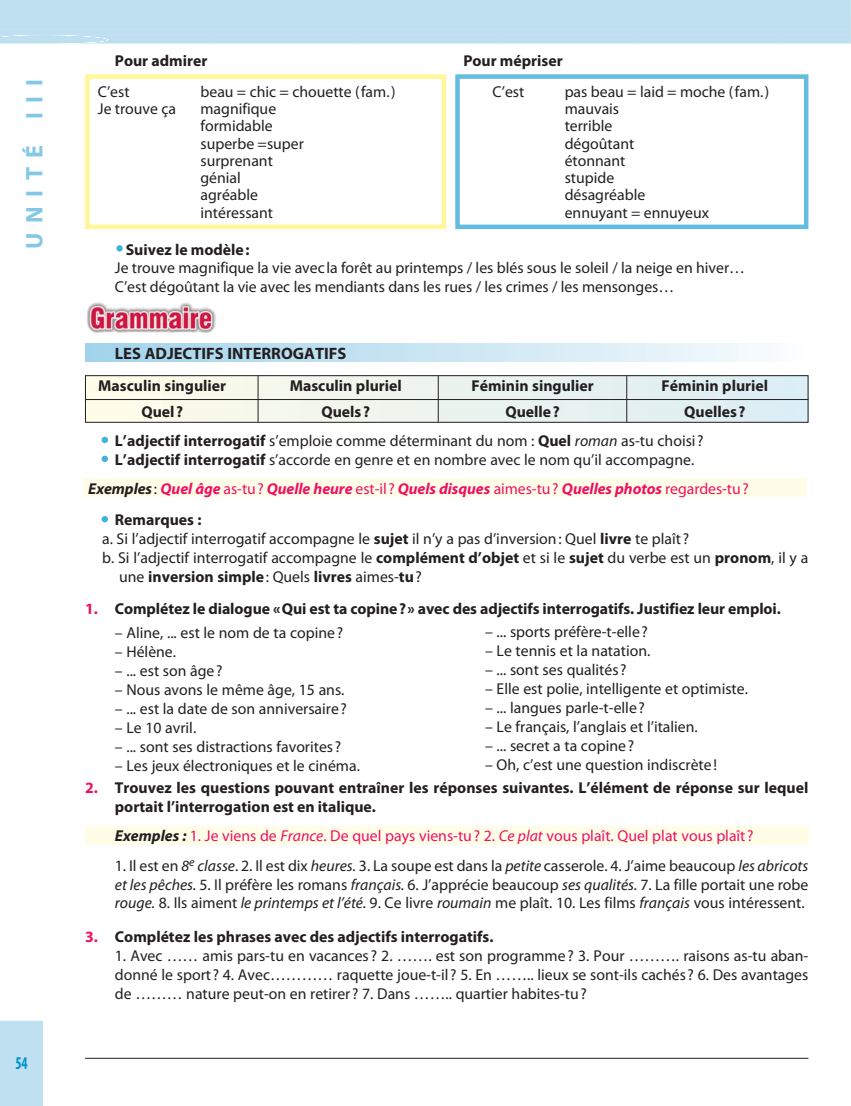
<style>
.page{position:relative;width:851px;height:1106px;background:#fff}
.page>*{position:absolute;margin:0;border:0;box-sizing:border-box;transform-origin:0 0}
.t1{font:700 24px "Myriad Pro";letter-spacing:.4em;color:#84c8e6}
.t2{font:700 condensed 18px "Myriad Pro";color:#0092c8;scale:.8 1}
.t3{font:700 16.5px "Myriad Pro";color:#231f20}
.t4{font:15.75px/18.9px "Myriad Pro";color:#231f20}
.t5{font:700 15.75px/18.9px "Myriad Pro";color:#231f20}
.t6{font:italic 700 15.75px/30.9px "Myriad Pro";letter-spacing:-.005em;color:#ed1064}
.t7{font:15.75px "Myriad Pro";color:#ed1064}
.s1{font-weight:700}
.s2{font-style:italic}
.s3{color:#231f20}
.s4{font-weight:400;font-style:normal;color:#231f20}
.s5{font-weight:400;font-style:normal}
.s6{font-style:normal;color:#231f20}
.s7{font-weight:400}
.s8{color:#ed1064}
.s9{font-weight:700;font-style:italic;color:#231f20}
</style>
<div class="page">
<div style="left:0;top:1020px;width:43px;height:85px;background:#bee0f1"></div>
<hr style="left:85px;top:1057px;width:723px;height:1px;background:#231f20">
<div style="left:85px;top:826px;width:723px;height:18px;background:#fffde8"></div>
<div style="left:84px;top:478px;width:722px;height:18px;background:#fffde8"></div>
<div style="left:116px;top:245px;width:7px;height:6px;background:#3eb3db;border-radius:50%"></div>
<div style="left:85px;top:74px;width:361px;height:155px;border:4px solid #fff799"></div>
<div style="left:455px;top:74px;width:353px;height:155px;border:4px solid #63bde0"></div>
<div style="left:85px;top:343px;width:723px;height:18px;background:linear-gradient(to right,#a0d2eb,#f9fcfd)"></div>
<img style="left:87px;top:302px;width:129px;height:31px">
<svg style="left:102px;top:437px;width:6px;height:6px"></svg>
<div style="left:102px;top:455px;width:6px;height:7px;background:#3eb3db;border-radius:50%"></div>
<svg style="left:102px;top:516px;width:6px;height:6px"></svg>
<div style="left:85px;top:376px;width:722px;height:46px;background:linear-gradient(to right,#fdfbe7,#dbecf4)"></div>
<div style="left:85px;top:375px;width:723px;height:48px;border:1px solid #231f20"></div>
<hr style="left:85px;top:399px;width:723px;height:1px;background:#231f20">
<hr style="left:258px;top:376px;width:1px;height:46px;background:#231f20">
<hr style="left:438px;top:376px;width:1px;height:46px;background:#231f20">
<hr style="left:626px;top:376px;width:1px;height:46px;background:#231f20">
<h1 class="t1" style="left:26px;top:249px;width:171px;rotate:-90deg">UNITÉ III</h1>
<p class="t2" style="left:15px;top:1056px;width:17px">54</p>
<p class="t5" style="left:115px;top:53px;width:94px">Pour admirer</p>
<p class="t5" style="left:463px;top:53px;width:101px">Pour mépriser</p>
<p class="t4" style="left:98px;top:84px;width:33px">C’est</p>
<p class="t4" style="left:200px;top:84px;width:197px">beau = chic = chouette (fam.)</p>
<p class="t4" style="left:492px;top:84px;width:33px">C’est</p>
<p class="t4" style="left:564px;top:84px;width:206px">pas beau = laid = moche (fam.)</p>
<p class="t4" style="left:98px;top:101px;width:80px">Je trouve ça</p>
<p class="t4" style="left:200px;top:101px;width:77px">magnifique</p>
<p class="t4" style="left:564px;top:101px;width:56px">mauvais</p>
<p class="t4" style="left:200px;top:118px;width:74px">formidable</p>
<p class="t4" style="left:564px;top:118px;width:49px">terrible</p>
<p class="t4" style="left:200px;top:135px;width:105px">superbe =super</p>
<p class="t4" style="left:564px;top:135px;width:71px">dégoûtant</p>
<p class="t4" style="left:200px;top:153px;width:74px">surprenant</p>
<p class="t4" style="left:564px;top:153px;width:62px">étonnant</p>
<p class="t4" style="left:200px;top:170px;width:42px">génial</p>
<p class="t4" style="left:564px;top:170px;width:51px">stupide</p>
<p class="t4" style="left:200px;top:187px;width:59px">agréable</p>
<p class="t4" style="left:564px;top:187px;width:82px">désagréable</p>
<p class="t4" style="left:200px;top:204px;width:74px">intéressant</p>
<p class="t4" style="left:564px;top:204px;width:146px">ennuyant = ennuyeux</p>
<p class="t5" style="left:126px;top:241px;width:125px">Suivez le modèle:</p>
<p class="t4" style="left:115px;top:260px;width:631px">Je trouve magnifique la vie avecla forêt au printemps / les blés sous le soleil / la neige en hiver…<br>C’est dégoûtant la vie avec les mendiants dans les rues / les crimes / les mensonges…</p>
<p class="t3" style="left:115px;top:347px;width:233px">LES ADJECTIFS INTERROGATIFS</p>
<p class="t5" style="left:98px;top:377px;width:129px">Masculin singulier</p>
<p class="t5" style="left:290px;top:377px;width:114px">Masculin pluriel</p>
<p class="t5" style="left:471px;top:377px;width:124px">Féminin singulier</p>
<p class="t5" style="left:661px;top:377px;width:108px">Féminin pluriel</p>
<p class="t5" style="left:141px;top:403px;width:43px">Quel?</p>
<p class="t5" style="left:321px;top:403px;width:50px">Quels?</p>
<p class="t5" style="left:505px;top:403px;width:56px">Quelle?</p>
<p class="t5" style="left:684px;top:403px;width:63px">Quelles?</p>
<p class="t4" style="left:115px;top:432px;width:590px"><span class="s1">L’adjectif interrogatif</span> s’emploie comme déterminant du nom : <span class="s1">Quel</span> <span class="s2">roman</span> as-tu choisi?<br><span class="s1">L’adjectif interrogatif</span> s’accorde en genre et en nombre avec le nom qu’il accompagne.</p>
<p class="t6" style="left:115px;top:475px;width:635px;text-indent:-27px"><span class="s3">Exemples</span><span class="s4">:</span> Quel âge <span class="s5">as-tu?</span> Quelle heure <span class="s5">est-il?</span> Quels disques <span class="s5">aimes-tu?</span> Quelles photos <span class="s5">regardes-tu?<br></span><span class="s6">Remarques :</span></p>
<p class="t4" style="left:102px;top:530px;width:588px">a. Si l’adjectif interrogatif accompagne le <span class="s1">sujet</span> il n’y a pas d’inversion: Quel <span class="s1">livre</span> te plaît?</p>
<p class="t4" style="left:102px;top:549px;width:707px">b. Si l’adjectif interrogatif accompagne le <span class="s1">complément d’objet</span> et si le <span class="s1">sujet</span> du verbe est un <span class="s1">pronom</span>, il y a</p>
<p class="t5" style="left:119px;top:568px;width:304px"><span class="s7">une</span> inversion simple<span class="s7">: Quels</span> livres <span class="s7">aimes-</span>tu<span class="s7">?</span></p>
<p class="t5" style="left:85px;top:600px;width:697px"><span class="s8">1.</span> Complétez le dialogue «Qui est ta copine?» avec des adjectifs interrogatifs. Justifiez leur emploi.</p>
<p class="t4" style="left:485px;top:624px;width:164px">– ... sports préfère-t-elle?</p>
<p class="t4" style="left:485px;top:643px;width:167px">– Le tennis et la natation.</p>
<p class="t4" style="left:485px;top:662px;width:143px">– ... sont ses qualités?</p>
<p class="t4" style="left:485px;top:680px;width:264px">– Elle est polie, intelligente et optimiste.</p>
<p class="t4" style="left:485px;top:699px;width:161px">– ... langues parle-t-elle?</p>
<p class="t4" style="left:485px;top:718px;width:214px">– Le français, l’anglais et l’italien.</p>
<p class="t4" style="left:485px;top:737px;width:150px">– ... secret a ta copine?</p>
<p class="t4" style="left:485px;top:756px;width:233px">– Oh, c’est une question indiscrète!</p>
<p class="t5" style="left:115px;top:779px;width:695px;text-indent:-30px"><span class="s8">2.</span> Trouvez les questions pouvant entraîner les réponses suivantes. L’élément de réponse sur lequel portait l’interrogation est en italique.</p>
<p class="t7" style="left:115px;top:830px;width:640px"><span class="s9">Exemples :</span> 1. Je viens de <span class="s2">France</span>. De quel pays viens-tu? 2. <span class="s2">Ce plat</span> vous plaît. Quel plat vous plaît?</p>
<p class="t4" style="left:115px;top:857px;width:695px;text-align:justify">1. Il est en <span class="s2">8</span><sup>e</sup> <span class="s2">classe</span>. 2. Il est dix <span class="s2">heures.</span> 3. La soupe est dans la <span class="s2">petite</span> casserole. 4. J’aime beaucoup <span class="s2">les abricots et les pêches.</span> 5. Il préfère les romans <span class="s2">français.</span> 6. J’apprécie beaucoup <span class="s2">ses qualités.</span> 7. La fille portait une robe <span class="s2">rouge.</span> 8. Ils aiment <span class="s2">le printemps et l’été.</span> 9. Ce livre <span class="s2">roumain</span> me plaît. 10. Les films <span class="s2">français</span> vous intéressent.</p>
<p class="t5" style="left:85px;top:929px;width:410px"><span class="s8">3.</span> Complétez les phrases avec des adjectifs interrogatifs.</p>
<p class="t4" style="left:115px;top:948px;width:695px;text-align:justify">1. Avec …… amis pars-tu en vacances ? 2. ……. est son programme? 3. Pour ………. raisons as-tu aban&shy;donné le sport? 4. Avec………… raquette joue-t-il? 5. En …….. lieux se sont-ils cachés? 6. Des avantages de ……… nature peut-on en retirer? 7. Dans …….. quartier habites-tu?</p>
<p class="t4" style="left:115px;top:625px;width:230px">– Aline, ... est le nom de ta copine?</p>
<p class="t4" style="left:115px;top:644px;width:63px">– Hélène.</p>
<p class="t4" style="left:115px;top:663px;width:109px">– ... est son âge?</p>
<p class="t4" style="left:115px;top:682px;width:231px">– Nous avons le même âge, 15 ans.</p>
<p class="t4" style="left:115px;top:700px;width:233px">– ... est la date de son anniversaire?</p>
<p class="t4" style="left:115px;top:719px;width:83px">– Le 10 avril.</p>
<p class="t4" style="left:115px;top:738px;width:228px">– ... sont ses distractions favorites?</p>
<p class="t4" style="left:115px;top:757px;width:246px">– Les jeux électroniques et le cinéma.</p>
</div>
